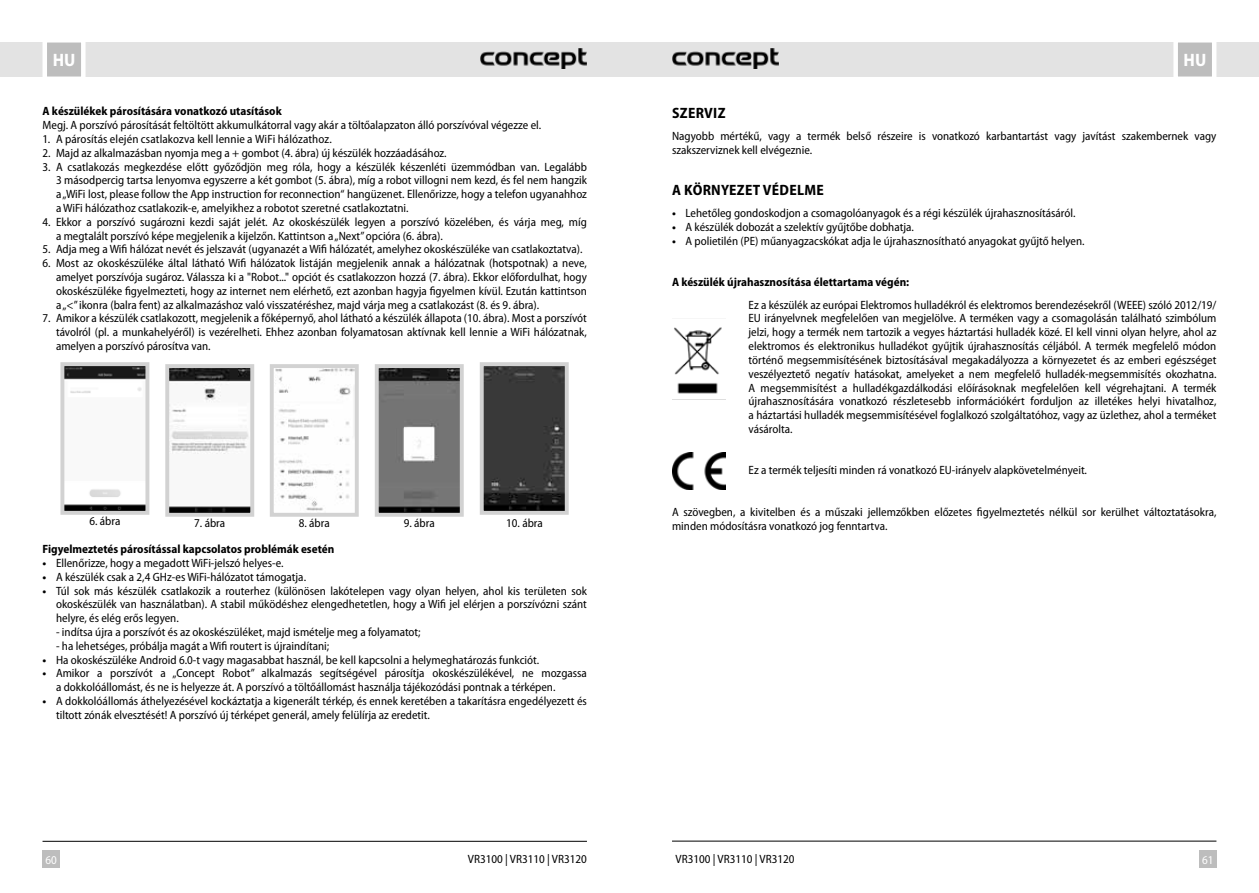
<style>
.page{position:relative;width:1259px;height:893px;background:#fff}
.page>*{position:absolute;margin:0;border:0;box-sizing:border-box;transform-origin:0 0}
.t1{font:700 semi-condensed 18px "Myriad Pro";color:#fff}
.t2{font:700 semi-condensed 15px "Myriad Pro";letter-spacing:.02em;color:#000}
.t3{font:semi-condensed 12px/13.8px "Myriad Pro";color:#000;text-align:justify}
.t4{font:700 semi-condensed 12px "Myriad Pro";color:#000}
.t5{font:semi-condensed 12px "Myriad Pro";color:#fff}
.s1{font-weight:700}
</style>
<div class="page">
<div style="left:629px;top:43px;width:630px;height:34px;background:#e3e3e3"></div>
<div style="left:0;top:43px;width:629px;height:34px;background:#e3e3e3"></div>
<div style="left:43px;top:850px;width:17px;height:17px;background:#bdbdbd"></div>
<div style="left:1199px;top:850px;width:17px;height:17px;background:#bdbdbd"></div>
<svg style="left:1171px;top:42px;width:47px;height:35px;background:#cecece"></svg>
<svg style="left:40px;top:42px;width:48px;height:35px;background:#cecece"></svg>
<hr style="left:672px;top:841px;width:544px;height:1px;background:#000">
<hr style="left:43px;top:841px;width:544px;height:1px;background:#000">
<img style="left:480px;top:48px;width:107px;height:21px">
<img style="left:672px;top:48px;width:106px;height:21px">
<svg style="left:60px;top:362px;width:90px;height:153px"></svg>
<svg style="left:165px;top:364px;width:90px;height:153px"></svg>
<svg style="left:480px;top:362px;width:89px;height:153px;background:#4b4b4b"></svg>
<svg style="left:375px;top:364px;width:89px;height:153px;background:#818181"></svg>
<svg style="left:270px;top:364px;width:89px;height:153px"></svg>
<img style="left:672px;top:327px;width:53px;height:73px">
<img style="left:672px;top:452px;width:53px;height:37px">
<h1 class="t1" style="left:53px;top:50px;width:24px">HU</h1>
<h1 class="t1" style="left:1183px;top:50px;width:24px">HU</h1>
<p class="t4" style="left:43px;top:105px;width:241px">A készülékek párosítására vonatkozó utasítások</p>
<p class="t3" style="left:43px;top:118px;width:500px">Megj. A porszívó párosítását feltöltött akkumulkátorral vagy akár a töltőalapzaton álló porszívóval végezze el.</p>
<p class="t3" style="left:43px;top:132px;width:291px">1. A párosítás elején csatlakozva kell lennie a WiFi hálózathoz.</p>
<p class="t3" style="left:43px;top:146px;width:406px">2. Majd az alkalmazásban nyomja meg a + gombot (4. ábra) új készülék hozzáadásához.</p>
<p class="t3" style="left:56px;top:160px;width:532px;text-indent:-14px">3. A csatlakozás megkezdése előtt győződjön meg róla, hogy a készülék készenléti üzemmódban van. Legalább 3 másodpercig tartsa lenyomva egyszerre a két gombot (5. ábra), míg a robot villogni nem kezd, és fel nem hangzik a „WiFi lost, please follow the App instruction for reconnection“ hangüzenet. Ellenőrizze, hogy a telefon ugyanahhoz a WiFi hálózathoz csatlakozik-e, amelyikhez a robotot szeretné csatlakoztatni.</p>
<p class="t3" style="left:56px;top:215px;width:532px;text-indent:-14px">4. Ekkor a porszívó sugározni kezdi saját jelét. Az okoskészülék legyen a porszívó közelében, és várja meg, míg a megtalált porszívó képe megjelenik a kijelzőn. Kattintson a „Next” opcióra (6. ábra).</p>
<p class="t3" style="left:43px;top:243px;width:541px">5. Adja meg a Wifi hálózat nevét és jelszavát (ugyanazét a Wifi hálózatét, amelyhez okoskészüléke van csatlakoztatva).</p>
<p class="t3" style="left:56px;top:256px;width:532px;text-indent:-14px">6. Most az okoskészüléke által látható Wifi hálózatok listáján megjelenik annak a hálózatnak (hotspotnak) a neve, amelyet porszívója sugároz. Válassza ki a "Robot..." opciót és csatlakozzon hozzá (7. ábra). Ekkor előfordulhat, hogy okoskészüléke figyelmezteti, hogy az internet nem elérhető, ezt azonban hagyja figyelmen kívül. Ezután kattintson a „&lt;” ikonra (balra fent) az alkalmazáshoz való visszatéréshez, majd várja meg a csatlakozást (8. és 9. ábra).</p>
<p class="t3" style="left:56px;top:312px;width:532px;text-indent:-14px">7. Amikor a készülék csatlakozott, megjelenik a főképernyő, ahol látható a készülék állapota (10. ábra). Most a porszívót távolról (pl. a munkahelyéről) is vezérelheti. Ehhez azonban folyamatosan aktívnak kell lennie a WiFi hálózatnak, amelyen a porszívó párosítva van.</p>
<p class="t3" style="left:89px;top:515px;width:33px">6. ábra</p>
<p class="t3" style="left:194px;top:517px;width:33px">7. ábra</p>
<p class="t3" style="left:299px;top:516px;width:33px">8. ábra</p>
<p class="t3" style="left:404px;top:517px;width:33px">9. ábra</p>
<p class="t3" style="left:506px;top:517px;width:38px">10. ábra</p>
<p class="t4" style="left:43px;top:542px;width:293px">Figyelmeztetés párosítással kapcsolatos problémák esetén</p>
<p class="t3" style="left:43px;top:556px;width:243px"><span class="s1">•</span> Ellenőrizze, hogy a megadott WiFi-jelszó helyes-e.</p>
<p class="t3" style="left:43px;top:570px;width:265px"><span class="s1">•</span> A készülék csak a 2,4 GHz-es WiFi-hálózatot támogatja.</p>
<p class="t3" style="left:56px;top:584px;width:532px;text-indent:-14px"><span class="s1">•</span> Túl sok más készülék csatlakozik a routerhez (különösen lakótelepen vagy olyan helyen, ahol kis területen sok okoskészülék van használatban). A stabil működéshez elengedhetetlen, hogy a Wifi jel elérjen a porszívózni szánt helyre, és elég erős legyen.</p>
<p class="t3" style="left:56px;top:625px;width:366px">- indítsa újra a porszívót és az okoskészüléket, majd ismételje meg a folyamatot;</p>
<p class="t3" style="left:56px;top:639px;width:275px">- ha lehetséges, próbálja magát a Wifi routert is újraindítani;</p>
<p class="t3" style="left:43px;top:653px;width:498px"><span class="s1">•</span> Ha okoskészüléke Android 6.0-t vagy magasabbat használ, be kell kapcsolni a helymeghatározás funkciót.</p>
<p class="t3" style="left:56px;top:667px;width:532px;text-indent:-14px"><span class="s1">•</span> Amikor a porszívót a „Concept Robot” alkalmazás segítségével párosítja okoskészülékével, ne mozgassa a dokkolóállomást, és ne is helyezze át. A porszívó a töltőállomást használja tájékozódási pontnak a térképen.</p>
<p class="t3" style="left:56px;top:694px;width:532px;text-indent:-14px"><span class="s1">•</span> A dokkolóállomás áthelyezésével kockáztatja a kigenerált térkép, és ennek keretében a takarításra engedélyezett és tiltott zónák elvesztését! A porszívó új térképet generál, amely felülírja az eredetit.</p>
<p class="t2" style="left:672px;top:104px;width:55px">SZERVIZ</p>
<p class="t3" style="left:672px;top:129px;width:546px">Nagyobb mértékű, vagy a termék belső részeire is vonatkozó karbantartást vagy javítást szakembernek vagy szakszerviznek kell elvégeznie.</p>
<p class="t2" style="left:672px;top:182px;width:153px">A KÖRNYEZET VÉDELME</p>
<p class="t3" style="left:672px;top:207px;width:405px"><span class="s1">•</span> Lehetőleg gondoskodjon a csomagolóanyagok és a régi készülék újrahasznosításáról.</p>
<p class="t3" style="left:672px;top:221px;width:243px"><span class="s1">•</span> A készülék dobozát a szelektív gyűjtőbe dobhatja.</p>
<p class="t3" style="left:672px;top:234px;width:414px"><span class="s1">•</span> A polietilén (PE) műanyagzacskókat adja le újrahasznosítható anyagokat gyűjtő helyen.</p>
<p class="t4" style="left:672px;top:276px;width:239px">A készülék újrahasznosítása élettartama végén:</p>
<p class="t3" style="left:748px;top:298px;width:469px">Ez a készülék az európai Elektromos hulladékról és elektromos berendezésekről (WEEE) szóló 2012/19/ EU irányelvnek megfelelően van megjelölve. A terméken vagy a csomagolásán található szimbólum jelzi, hogy a termék nem tartozik a vegyes háztartási hulladék közé. El kell vinni olyan helyre, ahol az elektromos és elektronikus hulladékot gyűjtik újrahasznosítás céljából. A termék megfelelő módon történő megsemmisítésének biztosításával megakadályozza a környezetet és az emberi egészséget veszélyeztető negatív hatásokat, amelyeket a nem megfelelő hulladék-megsemmisítés okozhatna.<br>A megsemmisítést a hulladékgazdálkodási előírásoknak megfelelően kell végrehajtani. A termék újrahasznosítására vonatkozó részletesebb információkért forduljon az illetékes helyi hivatalhoz, a háztartási hulladék megsemmisítésével foglalkozó szolgáltatóhoz, vagy az üzlethez, ahol a terméket vásárolta.</p>
<p class="t3" style="left:748px;top:464px;width:340px">Ez a termék teljesíti minden rá vonatkozó EU-irányelv alapkövetelményeit.</p>
<p class="t3" style="left:672px;top:505px;width:546px">A szövegben, a kivitelben és a műszaki jellemzőkben előzetes figyelmeztetés nélkül sor kerülhet változtatásokra, minden módosításra vonatkozó jog fenntartva.</p>
<p class="t3" style="left:468px;top:852px;width:121px">VR3100 | VR3110 | VR3120</p>
<p class="t3" style="left:675px;top:852px;width:121px">VR3100 | VR3110 | VR3120</p>
<p class="t5" style="left:45px;top:853px;width:13px">60</p>
<p class="t5" style="left:1202px;top:853px;width:13px">61</p>
</div>
